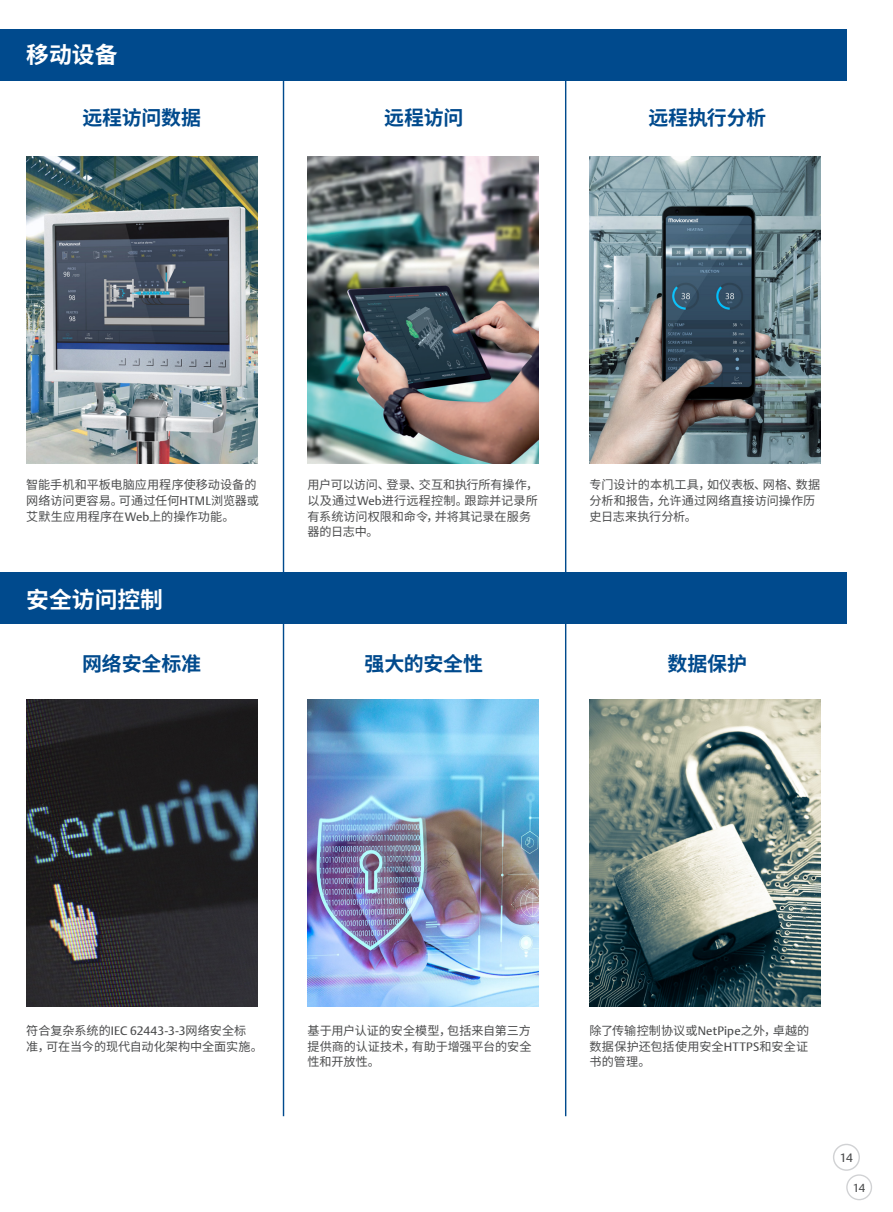
<style>
.page{position:relative;width:893px;height:1212px;background:#fff}
.page>*{position:absolute;margin:0;border:0;box-sizing:border-box;transform-origin:0 0}
.t1{font:700 22.8px "Source Han Sans CN";color:#fff}
.t2{font:700 19.95px "Source Han Sans CN";letter-spacing:-.01em;color:#004a8d}
.t3{font:12.15px/15.8px "Source Han Sans CN";color:#4b4c4d}
.SMALLEST{font:12.15px "DTL Argo T";color:#4b4c4d}
.t4{font:11.55px "DTL Argo T";color:#4b4c4d}
.s1{font-family:"DTL Argo T"}
</style>
<div class="page">
<div style="left:846px;top:1174px;width:26px;height:26px;border:1px solid #d1d2d4;border-radius:50%"></div>
<div style="left:833px;top:1144px;width:27px;height:27px;border:1px solid #d1d2d4;border-radius:50%"></div>
<div style="left:1px;top:29px;width:846px;height:52px;background:#004a8d"></div>
<div style="left:1px;top:572px;width:846px;height:52px;background:#004a8d"></div>
<hr style="left:283px;top:81px;width:1px;height:1035px;background:#004a8d">
<hr style="left:565px;top:81px;width:1px;height:1035px;background:#004a8d">
<img style="left:26px;top:157px;width:231px;height:306px">
<img style="left:26px;top:700px;width:231px;height:307px">
<img style="left:308px;top:157px;width:231px;height:306px">
<img style="left:308px;top:700px;width:231px;height:307px">
<img style="left:590px;top:157px;width:231px;height:306px">
<img style="left:590px;top:700px;width:231px;height:307px">
<p class="t1" style="left:26px;top:43px;width:93px">移动设备</p>
<p class="t2" style="left:82px;top:108px;width:120px">远程访问数据</p>
<p class="t2" style="left:384px;top:108px;width:81px">远程访问</p>
<p class="t2" style="left:648px;top:108px;width:119px">远程执行分析</p>
<p class="t3" style="left:26px;top:477px;width:234px">智能手机和平板电脑应用程序使移动设备的网络访问更容易。可通过任何<span class="s1">HTML</span>浏览器或艾默生应用程序在<span class="s1">Web</span>上的操作功能。</p>
<p class="t1" style="left:26px;top:588px;width:138px">安全访问控制</p>
<p class="t2" style="left:82px;top:653px;width:121px">网络安全标准</p>
<p class="t3" style="left:307px;top:477px;width:232px">用户可以访问、登录、交互和执行所有操作，以及通过<span class="s1">Web</span>进行远程控制。跟踪并记录所有系统访问权限和命令，并将其记录在服务器的日志中。</p>
<p class="t2" style="left:364px;top:653px;width:120px">强大的安全性</p>
<p class="t3" style="left:590px;top:477px;width:232px">专门设计的本机工具，如仪表板、网格、数据分析和报告，允许通过网络直接访问操作历史日志来执行分析。</p>
<p class="t2" style="left:667px;top:653px;width:81px">数据保护</p>
<p class="t3" style="left:26px;top:1022px;width:238px">符合复杂系统的<span class="s1">IEC 62443-3-3</span>网络安全标<br>准，可在当今的现代自动化架构中全面实施。</p>
<p class="t3" style="left:307px;top:1022px;width:226px;text-align:justify">基于用户认证的安全模型，包括来自第三方提供商的认证技术，有助于增强平台的安全性和开放性。</p>
<p class="t3" style="left:590px;top:1022px;width:221px;text-align:justify">除了传输控制协议或<span class="s1">NetPipe</span>之外，卓越的数据保护还包括使用安全<span class="s1">HTTPS</span>和安全证书的管理。</p>
<p class="SMALLEST" style="left:840px;top:1150px;width:15px">14</p>
<p class="t4" style="left:853px;top:1181px;width:14px">14</p>
</div>
